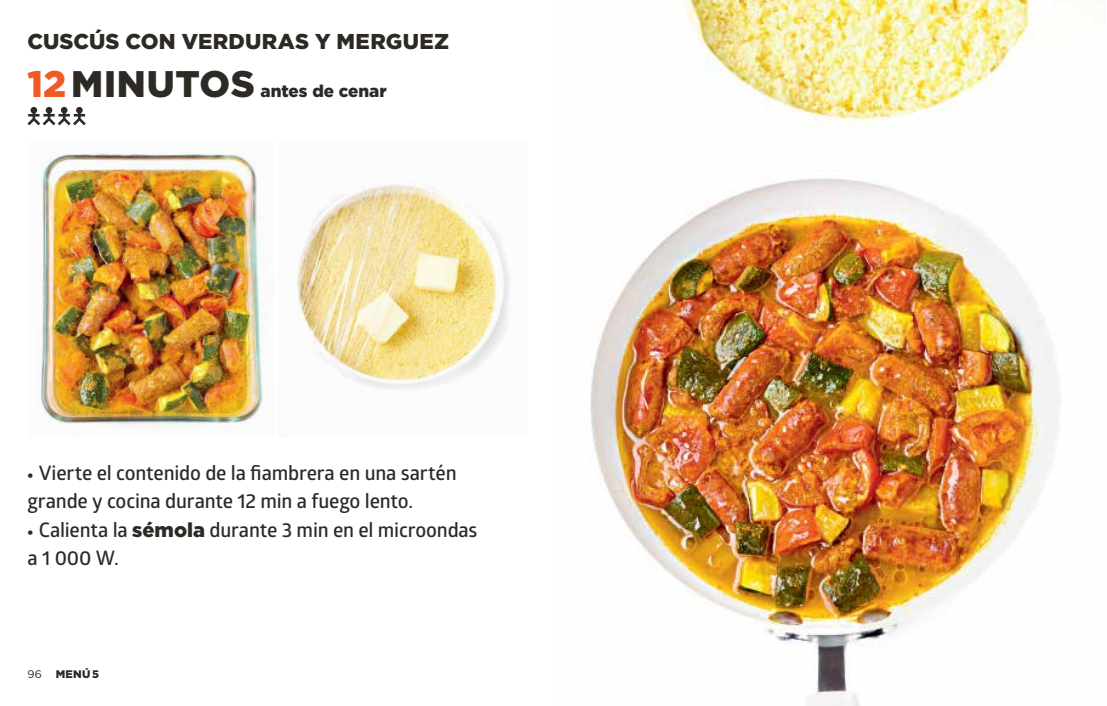
<style>
.page{position:relative;width:1107px;height:706px;background:#fff}
.page>*{position:absolute;margin:0;border:0;box-sizing:border-box;transform-origin:0 0}
.t1{font:900 21.5px "Gotham";letter-spacing:.01em;color:#2d2a26}
.t2{font:600 20px/28.3px "Glober";letter-spacing:-.01em;color:#2d2a26}
.t3{font:900 17px "Gotham";color:#2d2a26}
.t4{font:900 11px "Gotham";color:#2d2a26}
.t5{font:11px "Gotham";color:#2d2a26}
.s1{font-size:37px;color:#f15a22}
.s2{font-size:37px}
.s3{font-weight:900;font-size:15.5px}
.s4{font-family:"Gotham";font-weight:900}
</style>
<div class="page">
<img style="left:40px;top:151px;width:223px;height:280px">
<img style="left:296px;top:183px;width:214px;height:207px">
<img style="left:590px;top:0;width:470px;height:706px">
<svg style="left:27px;top:107px;width:59px;height:18px"></svg>
<p class="t1" style="left:27px;top:29px;width:423px">CUSCÚS CON VERDURAS Y MERGUEZ</p>
<p class="t3" style="left:27px;top:81px;width:361px"><span class="s1">12</span> <span class="s2">MINUTOS</span> antes de cenar</p>
<p class="t2" style="left:27px;top:458px;width:431px"><span class="s3">•</span> Vierte el contenido de la fiambrera en una sartén grande y cocina durante 12 min a fuego lento.</p>
<p class="t2" style="left:27px;top:514px;width:451px"><span class="s3">•</span> Calienta la <span class="s4">sémola</span> durante 3 min en el microondas a 1 000 W.</p>
<p class="t5" style="left:27px;top:667px;width:16px">96</p>
<p class="t4" style="left:56px;top:668px;width:45px">MENÚ 5</p>
</div>
